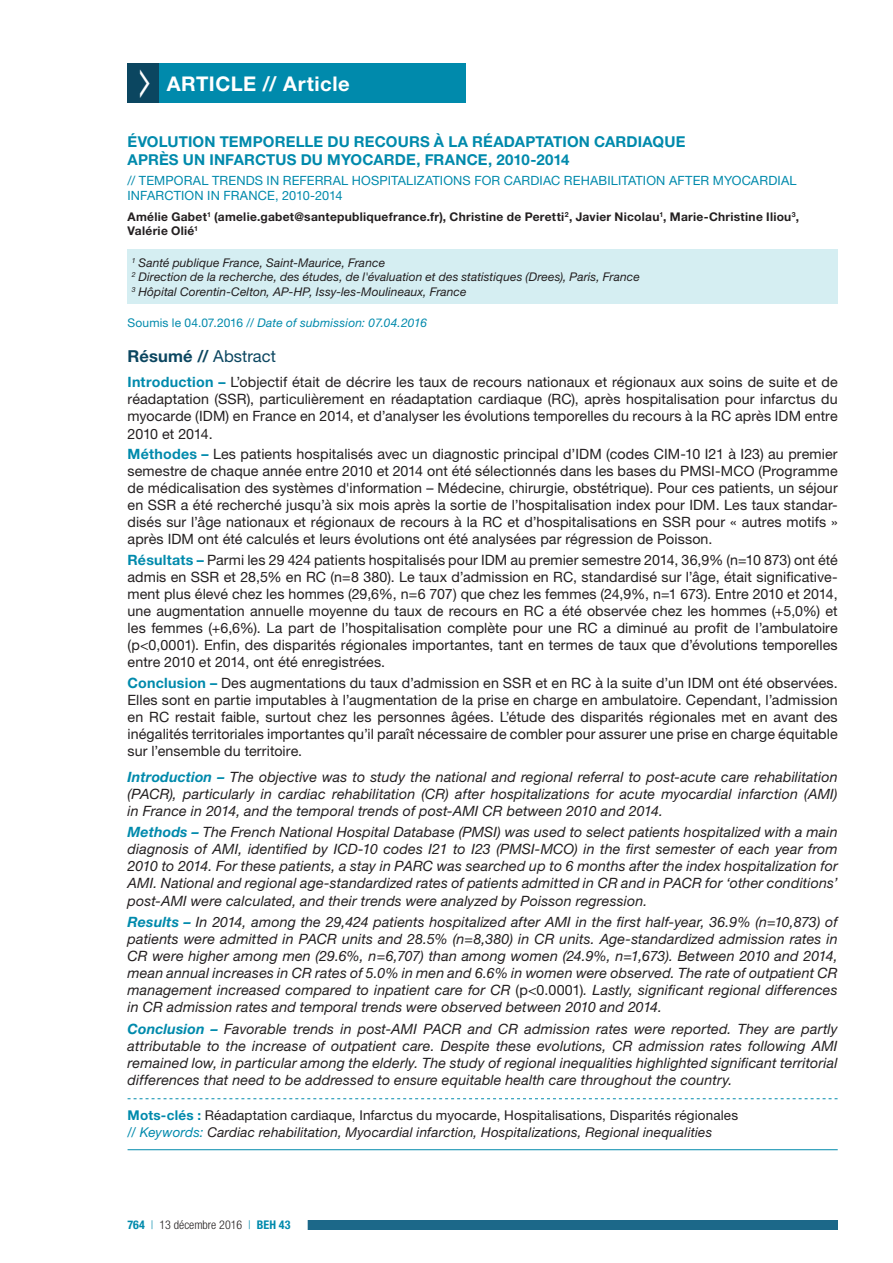
<style>
.page{position:relative;width:893px;height:1263px;background:#fff}
.page>*{position:absolute;margin:0;border:0;box-sizing:border-box;transform-origin:0 0}
.t1{font:700 20.25px "Helvetica Neue LT Std";letter-spacing:.025em;color:#fff}
.t2{font:700 16.5px "Helvetica Neue LT Std";letter-spacing:.01em;color:#0b4660}
.t3{font:700 15px/18px "Helvetica Neue LT Std";letter-spacing:.01em;color:#008aac}
.t4{font:14.25px/17.1px "Helvetica Neue LT Std";letter-spacing:.005em;color:#231f20;text-align:justify}
.t5{font:italic 14.25px/17.1px "Helvetica Neue LT Std";letter-spacing:.01em;color:#231f20;text-align:justify}
.t6{font:italic 13.5px/16.2px "Helvetica Neue LT Std";letter-spacing:.01em;color:#231f20}
.t7{font:12.75px/15.3px "Helvetica Neue LT Std";letter-spacing:.01em;color:#008aac}
.t8{font:italic 12px/14.4px "Helvetica Neue LT Std";letter-spacing:.005em;color:#231f20}
.t9{font:700 12px/14.4px "Helvetica Neue LT Std";letter-spacing:.025em;color:#231f20}
.t10{font:italic 12px "Helvetica Neue LT Std";letter-spacing:.015em;color:#008aac}
.t11{font:300 condensed 12px "Helvetica Neue LT Std";color:#231f20}
.s1{font-style:normal}
.s2{font-weight:400}
.s3{font-weight:700;color:#008aac}
.s4{font-weight:700;font-style:normal;color:#008aac}
.s5{color:#008aac}
</style>
<div class="page">
<div style="left:242px;top:1221px;width:596px;height:9px;background:#1c6889"></div>
<div style="left:110px;top:1219px;width:198px;height:12px;background:#fff"></div>
<div style="left:159px;top:64px;width:307px;height:39px;background:#008aac"></div>
<div style="left:128px;top:250px;width:710px;height:54px;background:#d5eef2"></div>
<svg style="left:128px;top:1098px;width:710px;height:1px"></svg>
<hr style="left:128px;top:1149px;width:710px;height:1px;background:#008aac">
<div style="left:128px;top:64px;width:31px;height:39px;background:#0b4660"></div>
<h1 class="t1" style="left:167px;top:71px;width:184px">ARTICLE // Article</h1>
<p class="t3" style="left:128px;top:133px;width:559px">ÉVOLUTION TEMPORELLE DU RECOURS À LA RÉADAPTATION CARDIAQUE<br>APRÈS UN INFARCTUS DU MYOCARDE, FRANCE, 2010-2014</p>
<p class="t7" style="left:128px;top:172px;width:670px">// TEMPORAL TRENDS IN REFERRAL HOSPITALIZATIONS FOR CARDIAC REHABILITATION AFTER MYOCARDIAL<br>INFARCTION IN FRANCE, 2010-2014</p>
<p class="t9" style="left:128px;top:209px;width:673px">Amélie Gabet<sup>1</sup> (amelie.gabet@santepubliquefrance.fr), Christine de Peretti<sup>2</sup>, Javier Nicolau<sup>1</sup>, Marie-Christine Iliou<sup>3</sup>,<br>Valérie Olié<sup>1</sup></p>
<p class="t8" style="left:132px;top:255px;width:510px"><sup>1</sup> Santé publique France, Saint-Maurice, France<br><sup>2</sup> Direction de la recherche, des études, de l'évaluation et des statistiques (Drees), Paris, France<br><sup>3</sup> Hôpital Corentin-Celton, AP-HP, Issy-les-Moulineaux, France</p>
<p class="t10" style="left:128px;top:315px;width:301px"><span class="s1">Soumis le 04.07.2016 //</span> Date of submission: 07.04.2016</p>
<p class="t2" style="left:128px;top:346px;width:150px">Résumé // <span class="s2">Abstract</span></p>
<p class="t4" style="left:128px;top:373px;width:712px"><span class="s3">Introduction –</span> L’objectif était de décrire les taux de recours nationaux et régionaux aux soins de suite et de réadaptation (SSR), particulièrement en réadaptation cardiaque (RC), après hospitalisation pour infarctus du myocarde (IDM) en France en 2014, et d’analyser les évolutions temporelles du recours à la RC après IDM entre 2010 et 2014.</p>
<p class="t4" style="left:128px;top:445px;width:712px"><span class="s3">Méthodes –</span> Les patients hospitalisés avec un diagnostic principal d’IDM (codes CIM-10 I21 à I23) au premier semestre de chaque année entre 2010 et 2014 ont été sélectionnés dans les bases du PMSI-MCO (Programme de médicalisation des systèmes d'information – Médecine, chirurgie, obstétrique). Pour ces patients, un séjour en SSR a été recherché jusqu’à six mois après la sortie de l’hospitalisation index pour IDM. Les taux standar&shy;disés sur l’âge nationaux et régionaux de recours à la RC et d’hospitalisations en SSR pour « autres motifs » après IDM ont été calculés et leurs évolutions ont été analysées par régression de Poisson.</p>
<p class="t4" style="left:128px;top:551px;width:712px"><span class="s3">Résultats –</span> Parmi les 29 424 patients hospitalisés pour IDM au premier semestre 2014, 36,9% (n=10 873) ont été admis en SSR et 28,5% en RC (n=8 380). Le taux d’admission en RC, standardisé sur l’âge, était significative&shy;ment plus élevé chez les hommes (29,6%, n=6 707) que chez les femmes (24,9%, n=1 673). Entre 2010 et 2014, une augmentation annuelle moyenne du taux de recours en RC a été observée chez les hommes (+5,0%) et les femmes (+6,6%). La part de l’hospitalisation complète pour une RC a diminué au profit de l’ambulatoire (p&lt;0,0001). Enfin, des disparités régionales importantes, tant en termes de taux que d’évolutions temporelles entre 2010 et 2014, ont été enregistrées.</p>
<p class="t4" style="left:128px;top:674px;width:712px"><span class="s3">Conclusion –</span> Des augmentations du taux d’admission en SSR et en RC à la suite d’un IDM ont été observées.<br>Elles sont en partie imputables à l’augmentation de la prise en charge en ambulatoire. Cependant, l’admission en RC restait faible, surtout chez les personnes âgées. L’étude des disparités régionales met en avant des inégalités territoriales importantes qu’il paraît nécessaire de combler pour assurer une prise en charge équitable sur l’ensemble du territoire.</p>
<p class="t5" style="left:128px;top:768px;width:712px"><span class="s3">Introduction –</span> The objective was to study the national and regional referral to post-acute care rehabilitation (PACR), particularly in cardiac rehabilitation (CR) after hospitalizations for acute myocardial infarction (AMI) in France in 2014, and the temporal trends of post-AMI CR between 2010 and 2014.</p>
<p class="t5" style="left:128px;top:823px;width:712px"><span class="s3">Methods –</span> The French National Hospital Database (PMSI) was used to select patients hospitalized with a main diagnosis of AMI, identified by ICD-10 codes I21 to I23 (PMSI-MCO) in the first semester of each year from 2010 to 2014. For these patients, a stay in PARC was searched up to 6 months after the index hospitalization for AMI. National and regional age-standardized rates of patients admitted in CR and in PACR for ‘other conditions’ post-AMI were calculated, and their trends were analyzed by Poisson regression.</p>
<p class="t5" style="left:128px;top:913px;width:712px"><span class="s3">Results –</span> In 2014, among the 29,424 patients hospitalized after AMI in the first half-year, 36.9% (n=10,873) of patients were admitted in PACR units and 28.5% (n=8,380) in CR units. Age-standardized admission rates in CR were higher among men (29.6%, n=6,707) than among women (24.9%, n=1,673). Between 2010 and 2014, mean annual increases in CR rates of 5.0% in men and 6.6% in women were observed. The rate of outpatient CR management increased compared to inpatient care for CR <span class="s1">(p&lt;0.0001)</span>. Lastly, significant regional differences in CR admission rates and temporal trends were observed between 2010 and 2014.</p>
<p class="t5" style="left:128px;top:1020px;width:712px"><span class="s3">Conclusion –</span> Favorable trends in post-AMI PACR and CR admission rates were reported. They are partly attributable to the increase of outpatient care. Despite these evolutions, CR admission rates following AMI remained low, in particular among the elderly. The study of regional inequalities highlighted significant territorial differences that need to be addressed to ensure equitable health care throughout the country.</p>
<p class="t6" style="left:128px;top:1107px;width:612px"><span class="s4">Mots-clés :</span> <span class="s1">Réadaptation cardiaque, Infarctus du myocarde, Hospitalisations, Disparités régionales </span><span class="s5">// Keywords:</span> Cardiac rehabilitation, Myocardial infarction, Hospitalizations, Regional inequalities</p>
<p class="t11" style="left:128px;top:1218px;width:164px"><span class="s3">764</span> <span class="s5">|</span> 13 décembre 2016 <span class="s5">|</span> <span class="s3">BEH 43</span></p>
</div>
